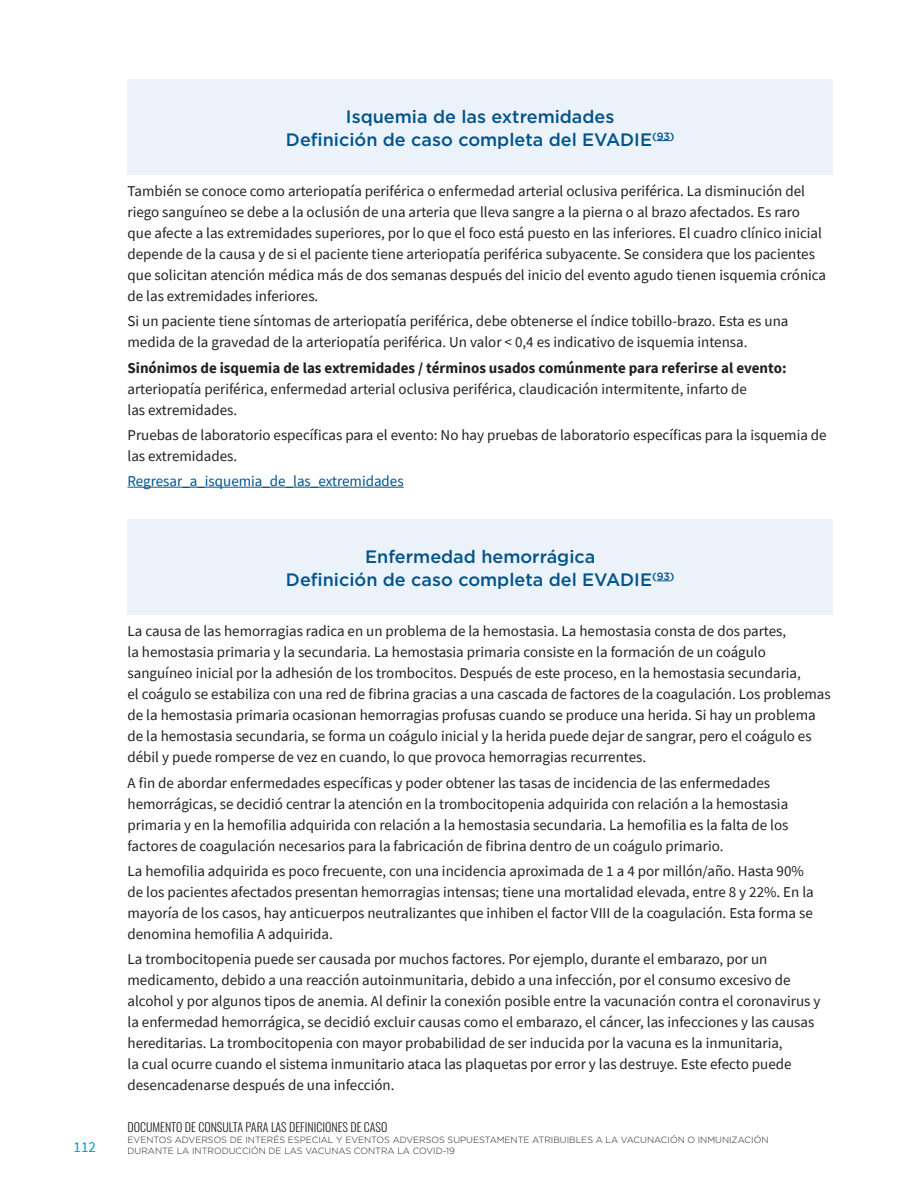
<style>
.page{position:relative;width:918px;height:1188px;background:#fff}
.page>*{position:absolute;margin:0;border:0;box-sizing:border-box;transform-origin:0 0}
.Box_Body{font:500 18px "Gotham";color:#00548b}
.Body{font:15px/21px "Source Sans Pro";color:#231f20}
.Body-2{font:15px "Source Sans Pro";color:#00548b}
.t1{font:15px "Source Sans Pro";color:#009bde}
.t2{font:300 12px "Oswald";color:#231f20}
.t3{font:300 9px/10.8px "Gotham";color:#231f20}
.s1{font-weight:700}
</style>
<div class="page">
<div style="left:128px;top:79px;width:705px;height:73px;background:#ecf2fa"></div>
<div style="left:128px;top:101px;width:705px;height:74px;background:#ecf2fa"></div>
<svg style="left:657px;top:140px;width:13px;height:1px"></svg>
<hr style="left:128px;top:487px;width:276px;height:1px;background:#00548b">
<div style="left:128px;top:519px;width:705px;height:73px;background:#ecf2fa"></div>
<div style="left:128px;top:542px;width:705px;height:73px;background:#ecf2fa"></div>
<svg style="left:657px;top:581px;width:13px;height:1px"></svg>
<p class="t1" style="left:74px;top:1137px;width:24px">112</p>
<p class="Box_Body" style="left:346px;top:105px;width:270px">Isquemia de las extremidades</p>
<p class="Box_Body" style="left:286px;top:127px;width:390px">Definición de caso completa del EVADIE<sup>(93)</sup></p>
<p class="Body" style="left:128px;top:180px;width:700px">También se conoce como arteriopatía periférica o enfermedad arterial oclusiva periférica. La disminución del riego sanguíneo se debe a la oclusión de una arteria que lleva sangre a la pierna o al brazo afectados. Es raro que afecte a las extremidades superiores, por lo que el foco está puesto en las inferiores. El cuadro clínico inicial depende de la causa y de si el paciente tiene arteriopatía periférica subyacente. Se considera que los pacientes que solicitan atención médica más de dos semanas después del inicio del evento agudo tienen isquemia crónica de las extremidades inferiores.</p>
<p class="Body" style="left:128px;top:311px;width:662px">Si un paciente tiene síntomas de arteriopatía periférica, debe obtenerse el índice tobillo-brazo. Esta es una medida de la gravedad de la arteriopatía periférica. Un valor &lt; 0,4 es indicativo de isquemia intensa.</p>
<p class="Body" style="left:128px;top:357px;width:660px"><span class="s1">Sinónimos de isquemia de las extremidades / términos usados comúnmente para referirse al evento: </span>arteriopatía periférica, enfermedad arterial oclusiva periférica, claudicación intermitente, infarto de<br>las extremidades.</p>
<p class="Body" style="left:128px;top:424px;width:701px">Pruebas de laboratorio específicas para el evento: No hay pruebas de laboratorio específicas para la isquemia de las extremidades.</p>
<p class="Body-2" style="left:128px;top:472px;width:278px">Regresar_a_isquemia_de_las_extremidades</p>
<p class="Box_Body" style="left:365px;top:545px;width:232px">Enfermedad hemorrágica</p>
<p class="Box_Body" style="left:286px;top:568px;width:390px">Definición de caso completa del EVADIE<sup>(93)</sup></p>
<p class="Body" style="left:128px;top:621px;width:705px">La causa de las hemorragias radica en un problema de la hemostasia. La hemostasia consta de dos partes,<br>la hemostasia primaria y la secundaria. La hemostasia primaria consiste en la formación de un coágulo sanguíneo inicial por la adhesión de los trombocitos. Después de este proceso, en la hemostasia secundaria,<br>el coágulo se estabiliza con una red de fibrina gracias a una cascada de factores de la coagulación. Los problemas de la hemostasia primaria ocasionan hemorragias profusas cuando se produce una herida. Si hay un problema de la hemostasia secundaria, se forma un coágulo inicial y la herida puede dejar de sangrar, pero el coágulo es débil y puede romperse de vez en cuando, lo que provoca hemorragias recurrentes.</p>
<p class="Body" style="left:128px;top:772px;width:662px">A fin de abordar enfermedades específicas y poder obtener las tasas de incidencia de las enfermedades hemorrágicas, se decidió centrar la atención en la trombocitopenia adquirida con relación a la hemostasia primaria y en la hemofilia adquirida con relación a la hemostasia secundaria. La hemofilia es la falta de los factores de coagulación necesarios para la fabricación de fibrina dentro de un coágulo primario.</p>
<p class="Body" style="left:128px;top:860px;width:688px">La hemofilia adquirida es poco frecuente, con una incidencia aproximada de 1 a 4 por millón/año. Hasta 90% de los pacientes afectados presentan hemorragias intensas; tiene una mortalidad elevada, entre 8 y 22%. En la mayoría de los casos, hay anticuerpos neutralizantes que inhiben el factor VIII de la coagulación. Esta forma se denomina hemofilia A adquirida.</p>
<p class="Body" style="left:128px;top:948px;width:694px">La trombocitopenia puede ser causada por muchos factores. Por ejemplo, durante el embarazo, por un medicamento, debido a una reacción autoinmunitaria, debido a una infección, por el consumo excesivo de alcohol y por algunos tipos de anemia. Al definir la conexión posible entre la vacunación contra el coronavirus y la enfermedad hemorrágica, se decidió excluir causas como el embarazo, el cáncer, las infecciones y las causas hereditarias. La trombocitopenia con mayor probabilidad de ser inducida por la vacuna es la inmunitaria,<br>la cual ocurre cuando el sistema inmunitario ataca las plaquetas por error y las destruye. Este efecto puede desencadenarse después de una infección.</p>
<p class="t2" style="left:128px;top:1117px;width:261px">DOCUMENTO DE CONSULTA PARA LAS DEFINICIONES DE CASO</p>
<p class="t3" style="left:128px;top:1134px;width:642px">EVENTOS ADVERSOS DE INTERÉS ESPECIAL Y EVENTOS ADVERSOS SUPUESTAMENTE ATRIBUIBLES A LA VACUNACIÓN O INMUNIZACIÓN<br>DURANTE LA INTRODUCCIÓN DE LAS VACUNAS CONTRA LA COVID-19</p>
</div>
